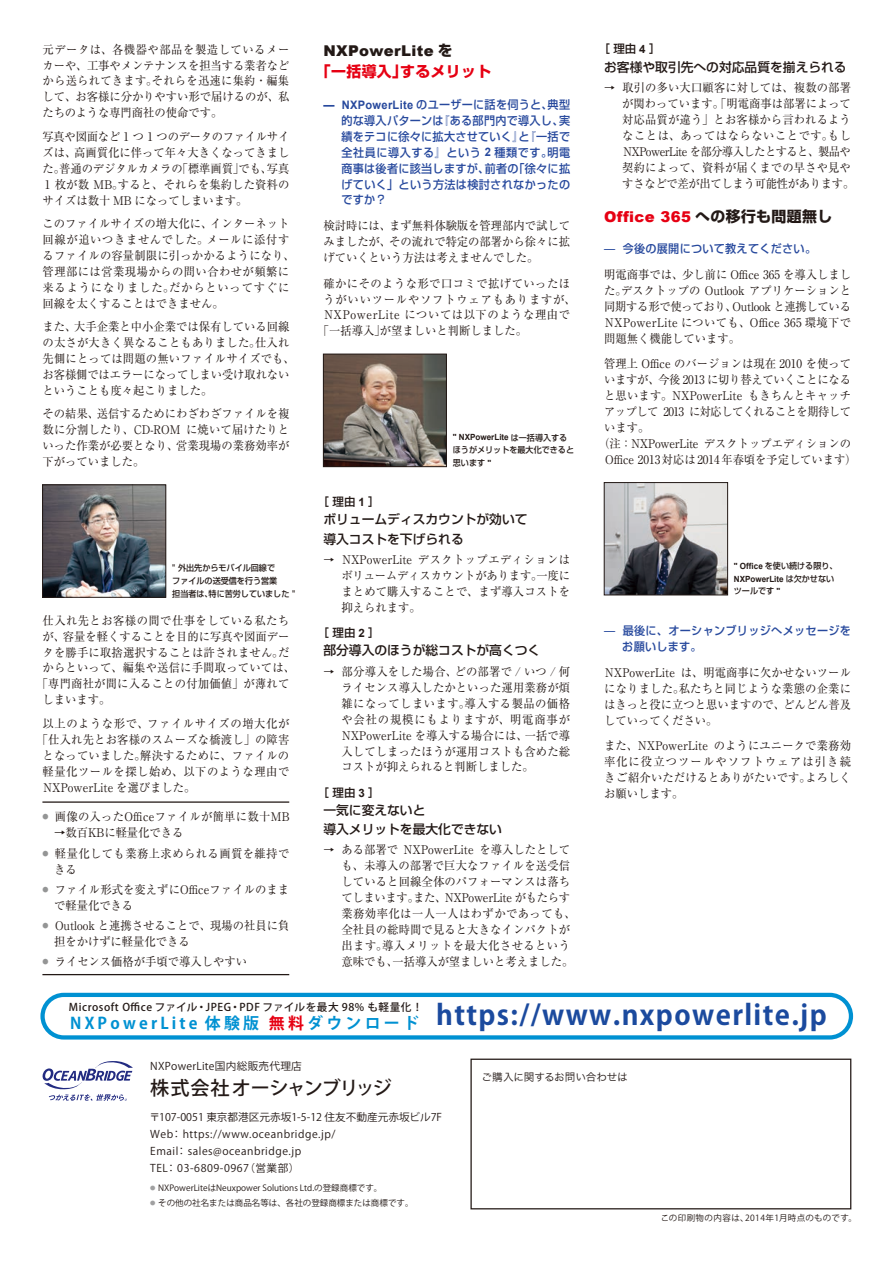
<style>
.page{position:relative;width:895px;height:1265px;background:#fff}
.page>*{position:absolute;margin:0;border:0;box-sizing:border-box;transform-origin:0 0}
.t1{font:700 27.6px "Koz Go Pro";letter-spacing:.05em;color:#1b4a9e}
.t2{font:500 19.2px "Koz Go Pro";letter-spacing:-.04em;color:#231916}
.t3{font:700 15.9px "Koz Go Pro";letter-spacing:.2em;color:#0091d2}
.t4{font:900 14.85px "Arial";letter-spacing:.025em;color:#e60013}
.t5{font:900 14.85px "Arial";letter-spacing:.025em;color:#231916}
.t6{font:700 14.85px "Shin Go Pro";letter-spacing:.025em;color:#e60013}
.t7{font:500 12.75px/19.2px "Shin Go Pro";color:#231916}
.t8{font:11.85px/15.9px "Ryumin Pro";letter-spacing:.01em;color:#231916;text-align:justify;scale:.95 1}
.t9{font:11.85px/15.9px "Ryumin Pro";letter-spacing:.04em;color:#231916;scale:.95 1}
.t10{font:11.85px "Ryumin Pro";letter-spacing:.05em;color:#231916;scale:.95 1}
.t11{font:11.85px "Ryumin Pro";letter-spacing:-.025em;color:#231916;scale:.95 1}
.t12{font:11.85px "Ryumin Pro";letter-spacing:-.05em;color:#231916;scale:.95 1}
.t13{font:11.85px/15.9px "Ryumin Pro";letter-spacing:.035em;color:#231916;scale:.95 1}
.t14{font:11.85px "Ryumin Pro";letter-spacing:.07em;color:#231916;scale:.95 1}
.t15{font:11.85px "Ryumin Pro";letter-spacing:.045em;color:#231916;scale:.95 1}
.t16{font:500 11.7px/15.9px "Shin Go Pro";letter-spacing:.03em;color:#27499d;text-align:justify;scale:.95 1}
.t17{font:500 11.55px "Shin Go Pro";color:#231916}
.t18{font:10.65px/17px "Koz Go Pro";letter-spacing:.05em;color:#231916}
.t19{font:500 10.65px "Koz Go Pro";letter-spacing:.05em;color:#231916}
.t20{font:10.65px "Koz Go Pro";letter-spacing:.025em;color:#231916}
.t21{font:10.65px "Hira Kaku Pro N W3";letter-spacing:-.015em;color:#231916}
.t22{font:500 8.55px/12.8px "Shin Go Pro";color:#231916;scale:.95 1}
.t23{font:8.55px "Koz Go Pro";color:#231916}
.t24{font:700 8.55px "Arial";color:#231916;scale:.95 1}
.t25{font:8.55px "Koz Go Pro";letter-spacing:.05em;color:#231916}
.s1{font-family:"Shin Go Pro";font-weight:700}
.s2{font-family:"Arial";font-weight:700}
.s3{font-family:"Shin Go Pro";font-weight:500}
.s4{font-size:11.55px}
.s5{font-family:"Shin Go Pro";font-weight:700;color:#231916}
.s6{font-size:5.25px;color:#a0a0a1}
.s7{color:#e60013}
</style>
<div class="page">
<div style="left:470px;top:1058px;width:381px;height:151px;border:1px solid #231916"></div>
<img style="left:44px;top:486px;width:120px;height:109px">
<div style="left:42px;top:484px;width:124px;height:113px;border:1px solid #231916"></div>
<img style="left:325px;top:356px;width:119px;height:109px">
<div style="left:323px;top:354px;width:123px;height:113px;border:1px solid #231916"></div>
<img style="left:606px;top:484px;width:119px;height:109px">
<div style="left:604px;top:482px;width:123px;height:113px;border:1px solid #231916"></div>
<hr style="left:42px;top:801px;width:247px;height:1px;background:#231916">
<hr style="left:42px;top:973px;width:247px;height:2px;background:#231916">
<div style="left:40px;top:992px;width:813px;height:47px;border:4px solid #0091d2;border-radius:21px"></div>
<svg style="left:42px;top:1061px;width:91px;height:39px"></svg>
<p class="t8" style="left:43px;top:40px;width:261px">元データは、各機器や部品を製造しているメーカーや、工事やメンテナンスを担当する業者などから送られてきます。それらを迅速に集約・編集して、お客様に分かりやすい形で届けるのが、私たちのような専門商社の使命です。</p>
<p class="t8" style="left:43px;top:128px;width:261px">写真や図面など 1 つ 1 つのデータのファイルサイズは、高画質化に伴って年々大きくなってきました。普通のデジタルカメラの「標準画質」でも、写真1 枚が数 MB。すると、それらを集約した資料のサイズは数十 MB になってしまいます。</p>
<p class="t9" style="left:43px;top:215px;width:267px">このファイルサイズの増大化に、インターネット回線が追いつきませんでした。メールに添付するファイルの容量制限に引っかかるようになり、管理部には営業現場からの問い合わせが頻繁に来るようになりました。だからといってすぐに回線を太くすることはできません。</p>
<p class="t8" style="left:43px;top:318px;width:267px;text-align:left">また、大手企業と中小企業では保有している回線の太さが大きく異なることもありました。仕入れ先側にとっては問題の無いファイルサイズでも、お客様側ではエラーになってしまい受け取れないということも度々起こりました。</p>
<p class="t8" style="left:43px;top:405px;width:261px">その結果、送信するためにわざわざファイルを複数に分割したり、CD-ROM に焼いて届けたりといった作業が必要となり、営業現場の業務効率が下がっていました。</p>
<p class="t22" style="left:172px;top:560px;width:131px">" 外出先からモバイル回線で<br>ファイルの送受信を行う営業<br>担当者は、特に苦労していました "</p>
<p class="t9" style="left:43px;top:611px;width:261px">仕入れ先とお客様の間で仕事をしている私たち</p>
<p class="t8" style="left:43px;top:627px;width:261px">が、容量を軽くすることを目的に写真や図面デー</p>
<p class="t8" style="left:43px;top:643px;width:261px">タを勝手に取捨選択することは許されません。だ</p>
<p class="t8" style="left:43px;top:659px;width:267px">からといって、編集や送信に手間取っていては、</p>
<p class="t8" style="left:37px;top:675px;width:267px">「専門商社が間に入ることの付加価値」が薄れて</p>
<p class="t8" style="left:43px;top:691px;width:73px">しまいます。</p>
<p class="t10" style="left:43px;top:714px;width:261px">以上のような形で、ファイルサイズの増大化が</p>
<p class="t8" style="left:37px;top:730px;width:267px">「仕入れ先とお客様のスムーズな橋渡し」の障害</p>
<p class="t8" style="left:43px;top:746px;width:261px">となっていました。解決するために、ファイルの</p>
<p class="t15" style="left:43px;top:761px;width:261px">軽量化ツールを探し始め、以下のような理由で</p>
<p class="t8" style="left:44px;top:778px;width:161px">NXPowerLite を選びました。</p>
<p class="t8" style="left:43px;top:808px;width:261px"><sup>●</sup> 画像の入ったOfficeファイルが簡単に数十MB</p>
<p class="t8" style="left:54px;top:824px;width:138px">→数百KBに軽量化できる</p>
<p class="t13" style="left:54px;top:844px;width:249px;text-indent:-11px"><sup>●</sup> 軽量化しても業務上求められる画質を維持できる</p>
<p class="t8" style="left:54px;top:880px;width:249px;text-indent:-11px"><sup>●</sup> ファイル形式を変えずにOfficeファイルのままで軽量化できる</p>
<p class="t8" style="left:54px;top:916px;width:249px;text-indent:-11px"><sup>●</sup> Outlook と連携させることで、現場の社員に負担をかけずに軽量化できる</p>
<p class="t8" style="left:43px;top:952px;width:217px"><sup>●</sup> ライセンス価格が手頃で導入しやすい</p>
<p class="t5" style="left:323px;top:40px;width:131px">NXPowerLite <span class="s1">を</span></p>
<p class="t6" style="left:316px;top:60px;width:177px">「一括導入」するメリット</p>
<p class="t16" style="left:341px;top:95px;width:242px;text-indent:-18px"><span class="s2">— NXPowerLite</span> のユーザーに話を伺うと、典型的な導入パターンは『ある部門内で導入し、実績をテコに徐々に拡大させていく』と『一括で全社員に導入する』という <span class="s2">2</span> 種類です。明電商事は後者に該当しますが、前者の「徐々に拡げていく」という方法は検討されなかったのですか？</p>
<p class="t8" style="left:323px;top:217px;width:261px">検討時には、まず無料体験版を管理部内で試してみましたが、その流れで特定の部署から徐々に拡げていくという方法は考えませんでした。</p>
<p class="t9" style="left:323px;top:274px;width:261px">確かにそのような形で口コミで拡げていったほ</p>
<p class="t14" style="left:323px;top:290px;width:267px">うがいいツールやソフトウェアもありますが、</p>
<p class="t10" style="left:324px;top:306px;width:260px">NXPowerLite については以下のような理由で</p>
<p class="t8" style="left:318px;top:322px;width:222px">「一括導入」が望ましいと判断しました。</p>
<p class="t24" style="left:453px;top:432px;width:122px">" NXPowerLite <span class="s3">は一括導入する</span></p>
<p class="t22" style="left:453px;top:442px;width:129px">ほうがメリットを最大化できると思います <span class="s2">"</span></p>
<p class="t17" style="left:317px;top:492px;width:64px">［理由<span class="s2">1</span>］</p>
<p class="t7" style="left:323px;top:508px;width:206px">ボリュームディスカウントが効いて導入コストを下げられる</p>
<p class="t8" style="left:341px;top:551px;width:242px;text-indent:-18px"><span class="s4">→</span> NXPowerLite デスクトップエディションはボリュームディスカウントがあります。一度にまとめて購入することで、まず導入コストを抑えられます。</p>
<p class="t17" style="left:317px;top:623px;width:64px">［理由<span class="s2">2</span>］</p>
<p class="t7" style="left:323px;top:639px;width:218px">部分導入のほうが総コストが高くつく</p>
<p class="t8" style="left:341px;top:662px;width:242px;text-indent:-18px"><span class="s4">→</span> 部分導入をした場合、どの部署で / いつ / 何ライセンス導入したかといった運用業務が煩雑になってしまいます。導入する製品の価格や会社の規模にもよりますが、明電商事がNXPowerLite を導入する場合には、一括で導入してしまったほうが運用コストも含めた総コストが抑えられると判断しました。</p>
<p class="t17" style="left:317px;top:782px;width:64px">［理由<span class="s2">3</span>］</p>
<p class="t7" style="left:323px;top:798px;width:180px">一気に変えないと<br>導入メリットを最大化できない</p>
<p class="t8" style="left:341px;top:841px;width:248px;text-align:left;text-indent:-18px"><span class="s4">→</span> ある部署で NXPowerLite を導入したとしても、未導入の部署で巨大なファイルを送受信していると回線全体のパフォーマンスは落ちてしまいます。また、NXPowerLite がもたらす業務効率化は一人一人はわずかであっても、全社員の総時間で見ると大きなインパクトが出ます。導入メリットを最大化させるという意味でも、一括導入が望ましいと考えました。</p>
<p class="t17" style="left:598px;top:39px;width:64px">［理由<span class="s2">4</span>］</p>
<p class="t7" style="left:604px;top:55px;width:244px">お客様や取引先への対応品質を揃えられる</p>
<p class="t8" style="left:622px;top:79px;width:246px;text-align:left;text-indent:-18px"><span class="s4">→</span> 取引の多い大口顧客に対しては、複数の部署が関わっています。「明電商事は部署によって対応品質が違う」とお客様から言われるようなことは、あってはならないことです。もし<br>NXPowerLite を部分導入したとすると、製品や契約によって、資料が届くまでの早さや見やすさなどで差が出てしまう可能性があります。</p>
<p class="t4" style="left:604px;top:206px;width:229px">Office 365 <span class="s5">への移行も問題無し</span></p>
<p class="t16" style="left:604px;top:239px;width:224px">̶ 今後の展開について教えてください。</p>
<p class="t8" style="left:604px;top:266px;width:261px">明電商事では、少し前に Office 365 を導入しました。デスクトップの Outlook アプリケーションと同期する形で使っており、Outlook と連携しているNXPowerLite についても、Office 365 環境下で問題無く機能しています。</p>
<p class="t8" style="left:604px;top:355px;width:261px">管理上 Office のバージョンは現在 2010 を使って</p>
<p class="t11" style="left:604px;top:370px;width:261px">いますが、今後 2013 に切り替えていくことになる</p>
<p class="t8" style="left:604px;top:387px;width:261px">と思います。NXPowerLite もきちんとキャッチ</p>
<p class="t12" style="left:604px;top:402px;width:261px">アップして 2013 に対応してくれることを期待して</p>
<p class="t8" style="left:604px;top:419px;width:49px">います。</p>
<p class="t8" style="left:598px;top:435px;width:267px">（注：NXPowerLite デスクトップエディションの</p>
<p class="t8" style="left:605px;top:451px;width:266px">Office 2013対応は2014年春頃を予定しています）</p>
<p class="t22" style="left:733px;top:558px;width:111px"><span class="s2">" Office</span> を使い続ける限り、</p>
<p class="t24" style="left:733px;top:573px;width:107px">NXPowerLite <span class="s3">は欠かせない</span></p>
<p class="t22" style="left:733px;top:584px;width:50px">ツールです <span class="s2">"</span></p>
<p class="t16" style="left:622px;top:621px;width:242px;text-indent:-18px">̶ 最後に、オーシャンブリッジへメッセージをお願いします。</p>
<p class="t8" style="left:604px;top:663px;width:261px">NXPowerLite は、明電商事に欠かせないツールになりました。私たちと同じような業態の企業にはきっと役に立つと思いますので、どんどん普及していってください。</p>
<p class="t8" style="left:604px;top:737px;width:261px">また、NXPowerLite のようにユニークで業務効率化に役立つツールやソフトウェアは引き続きご紹介いただけるとありがたいです。よろしくお願いします。</p>
<p class="t19" style="left:69px;top:1000px;width:355px">Microsoft Office ファイル・JPEG・PDF ファイルを最大 98% も軽量化！</p>
<h1 class="t1" style="left:436px;top:997px;width:392px">https://www.nxpowerlite.jp</h1>
<p class="t20" style="left:150px;top:1058px;width:153px">NXPowerLite国内総販売代理店</p>
<h2 class="t2" style="left:150px;top:1075px;width:243px">株式会社オーシャンブリッジ</h2>
<p class="t18" style="left:149px;top:1108px;width:294px">〒107-0051 東京都港区元赤坂1-5-12 住友不動産元赤坂ビル7F Web： https://www.oceanbridge.jp/<br>Email： sales@oceanbridge.jp<br>TEL： 03-6809-0967（営業部）</p>
<p class="t23" style="left:150px;top:1182px;width:233px"><span class="s6">●</span> NXPowerLiteはNeuxpower Solutions Ltd.の登録商標です。</p>
<p class="t23" style="left:150px;top:1197px;width:265px"><span class="s6">●</span> その他の社名または商品名等は、各社の登録商標または商標です。</p>
<h3 class="t3" style="left:70px;top:1012px;width:350px">NXPowerLite 体験版 <span class="s7">無料</span>ダウンロード</h3>
<p class="t21" style="left:481px;top:1067px;width:148px">ご購入に関するお問い合わせは</p>
<p class="t25" style="left:660px;top:1212px;width:198px">この印刷物の内容は、2014年1月時点のものです。</p>
</div>
